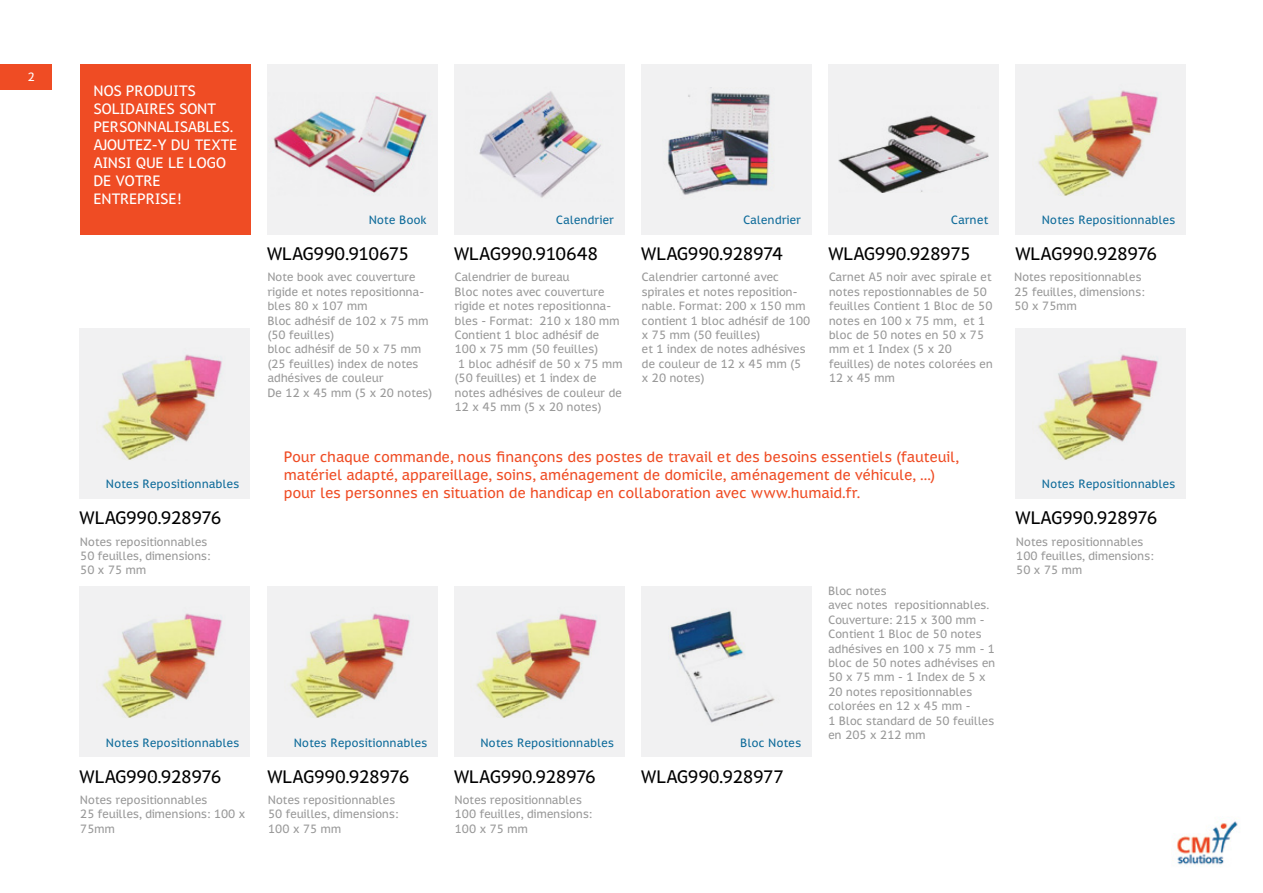
<style>
.page{position:relative;width:1263px;height:893px;background:#fff}
.page>*{position:absolute;margin:0;border:0;box-sizing:border-box;transform-origin:0 0}
.t1{font:18px "Meneghino";letter-spacing:-.015em;color:#000}
.t2{font:15px/18px "Meneghino";letter-spacing:.005em;color:#ef4c24}
.t3{font:15px/18px "Meneghino";color:#fff}
.t4{font:12px/14.4px "Meneghino";color:#999}
.t5{font:12px "Meneghino";letter-spacing:.015em;color:#0e6b9a}
.t6{font:12px "Meneghino";color:#fff}
</style>
<div class="page">
<div style="left:641px;top:64px;width:170px;height:170px;background:#f1f1f2"></div>
<div style="left:828px;top:64px;width:170px;height:170px;background:#f1f1f2"></div>
<div style="left:1015px;top:64px;width:170px;height:170px;background:#f1f1f2"></div>
<div style="left:267px;top:64px;width:170px;height:170px;background:#f1f1f2"></div>
<div style="left:80px;top:64px;width:170px;height:170px;background:#ef4c24"></div>
<div style="left:0;top:64px;width:51px;height:25px;background:#ef4c24"></div>
<img style="left:273px;top:95px;width:154px;height:98px">
<img style="left:667px;top:87px;width:103px;height:108px">
<img style="left:838px;top:115px;width:151px;height:78px">
<img style="left:1038px;top:90px;width:120px;height:106px">
<div style="left:454px;top:64px;width:170px;height:170px;background:#f1f1f2"></div>
<div style="left:80px;top:328px;width:170px;height:170px;background:#f1f1f2"></div>
<img style="left:102px;top:354px;width:120px;height:106px">
<div style="left:80px;top:586px;width:170px;height:171px;background:#f1f1f2"></div>
<img style="left:102px;top:613px;width:120px;height:105px">
<div style="left:268px;top:586px;width:170px;height:171px;background:#f1f1f2"></div>
<img style="left:290px;top:613px;width:120px;height:105px">
<div style="left:454px;top:586px;width:170px;height:171px;background:#f1f1f2"></div>
<img style="left:476px;top:613px;width:121px;height:105px">
<div style="left:641px;top:586px;width:170px;height:171px;background:#f1f1f2"></div>
<div style="left:1015px;top:328px;width:171px;height:170px;background:#f1f1f2"></div>
<img style="left:1038px;top:354px;width:120px;height:106px">
<img style="left:479px;top:91px;width:122px;height:107px">
<img style="left:1172px;top:821px;width:66px;height:44px">
<img style="left:670px;top:610px;width:105px;height:113px">
<p class="t6" style="left:28px;top:67px;width:9px">2</p>
<p class="t3" style="left:94px;top:82px;width:145px">NOS PRODUITS<br>SOLIDAIRES SONT<br>PERSONNALISABLES.<br>AJOUTEZ-Y DU TEXTE<br>AINSI QUE LE LOGO<br>DE VOTRE<br>ENTREPRISE!</p>
<p class="t5" style="left:369px;top:211px;width:59px">Note Book</p>
<p class="t5" style="left:556px;top:211px;width:59px">Calendrier</p>
<p class="t5" style="left:743px;top:211px;width:59px">Calendrier</p>
<p class="t5" style="left:951px;top:211px;width:39px">Carnet</p>
<p class="t5" style="left:1042px;top:211px;width:135px">Notes Repositionnables</p>
<h1 class="t1" style="left:267px;top:240px;width:144px">WLAG990.910675</h1>
<h1 class="t1" style="left:454px;top:240px;width:146px">WLAG990.910648</h1>
<h1 class="t1" style="left:641px;top:240px;width:143px">WLAG990.928974</h1>
<h1 class="t1" style="left:828px;top:240px;width:144px">WLAG990.928975</h1>
<h1 class="t1" style="left:1015px;top:240px;width:143px">WLAG990.928976</h1>
<p class="t4" style="left:268px;top:270px;width:166px">Note book avec couverture rigide et notes repositionna&shy;bles 80 x 107 mm<br>Bloc adhésif de 102 x 75 mm (50 feuilles)<br>bloc adhésif de 50 x 75 mm (25 feuilles) index de notes adhésives de couleur<br>De 12 x 45 mm (5 x 20 notes)</p>
<p class="t4" style="left:455px;top:270px;width:169px">Calendrier de bureau<br>Bloc notes avec couverture rigide et notes repositionna&shy;bles - Format: 210 x 180 mm<br>Contient 1 bloc adhésif de<br>100 x 75 mm (50 feuilles)<br>1 bloc adhésif de 50 x 75 mm (50 feuilles) et 1 index de notes adhésives de couleur de<br>12 x 45 mm (5 x 20 notes)</p>
<p class="t4" style="left:642px;top:270px;width:170px">Calendrier cartonné avec spirales et notes reposition&shy;nable. Format: 200 x 150 mm contient 1 bloc adhésif de 100 x 75 mm (50 feuilles)<br>et 1 index de notes adhésives de couleur de 12 x 45 mm (5 x 20 notes)</p>
<p class="t4" style="left:829px;top:270px;width:165px">Carnet A5 noir avec spirale et notes repostionnables de 50 feuilles Contient 1 Bloc de 50 notes en 100 x 75 mm, et 1 bloc de 50 notes en 50 x 75 mm et 1 Index (5 x 20 feuilles) de notes colorées en<br>12 x 45 mm</p>
<p class="t4" style="left:1014px;top:270px;width:132px">Notes repositionnables<br>25 feuilles, dimensions:<br>50 x 75mm</p>
<p class="t5" style="left:106px;top:475px;width:135px">Notes Repositionnables</p>
<p class="t2" style="left:284px;top:448px;width:676px">Pour chaque commande, nous finançons des postes de travail et des besoins essentiels (fauteuil, matériel adapté, appareillage, soins, aménagement de domicile, aménagement de véhicule, ...) pour les personnes en situation de handicap en collaboration avec www.humaid.fr.</p>
<p class="t5" style="left:1042px;top:475px;width:135px">Notes Repositionnables</p>
<h1 class="t1" style="left:80px;top:504px;width:143px">WLAG990.928976</h1>
<h1 class="t1" style="left:1015px;top:504px;width:143px">WLAG990.928976</h1>
<p class="t4" style="left:80px;top:534px;width:132px">Notes repositionnables<br>50 feuilles, dimensions:<br>50 x 75 mm</p>
<p class="t4" style="left:1016px;top:534px;width:139px">Notes repositionnables<br>100 feuilles, dimensions:<br>50 x 75 mm</p>
<p class="t5" style="left:106px;top:733px;width:135px">Notes Repositionnables</p>
<p class="t5" style="left:294px;top:733px;width:135px">Notes Repositionnables</p>
<p class="t5" style="left:481px;top:733px;width:135px">Notes Repositionnables</p>
<p class="t5" style="left:740px;top:733px;width:62px">Bloc Notes</p>
<p class="t4" style="left:828px;top:584px;width:169px">Bloc notes<br>avec notes repositionnables.<br>Couverture: 215 x 300 mm -<br>Contient 1 Bloc de 50 notes adhésives en 100 x 75 mm - 1 bloc de 50 notes adhévises en<br>50 x 75 mm - 1 Index de 5 x<br>20 notes repositionnables colorées en 12 x 45 mm -<br>1 Bloc standard de 50 feuilles en 205 x 212 mm</p>
<h1 class="t1" style="left:80px;top:762px;width:143px">WLAG990.928976</h1>
<h1 class="t1" style="left:268px;top:762px;width:143px">WLAG990.928976</h1>
<h1 class="t1" style="left:454px;top:762px;width:143px">WLAG990.928976</h1>
<h1 class="t1" style="left:641px;top:762px;width:145px">WLAG990.928977</h1>
<p class="t4" style="left:80px;top:793px;width:167px">Notes repositionnables<br>25 feuilles, dimensions: 100 x<br>75mm</p>
<p class="t4" style="left:268px;top:793px;width:132px">Notes repositionnables<br>50 feuilles, dimensions:<br>100 x 75 mm</p>
<p class="t4" style="left:455px;top:793px;width:139px">Notes repositionnables<br>100 feuilles, dimensions:<br>100 x 75 mm</p>
</div>
